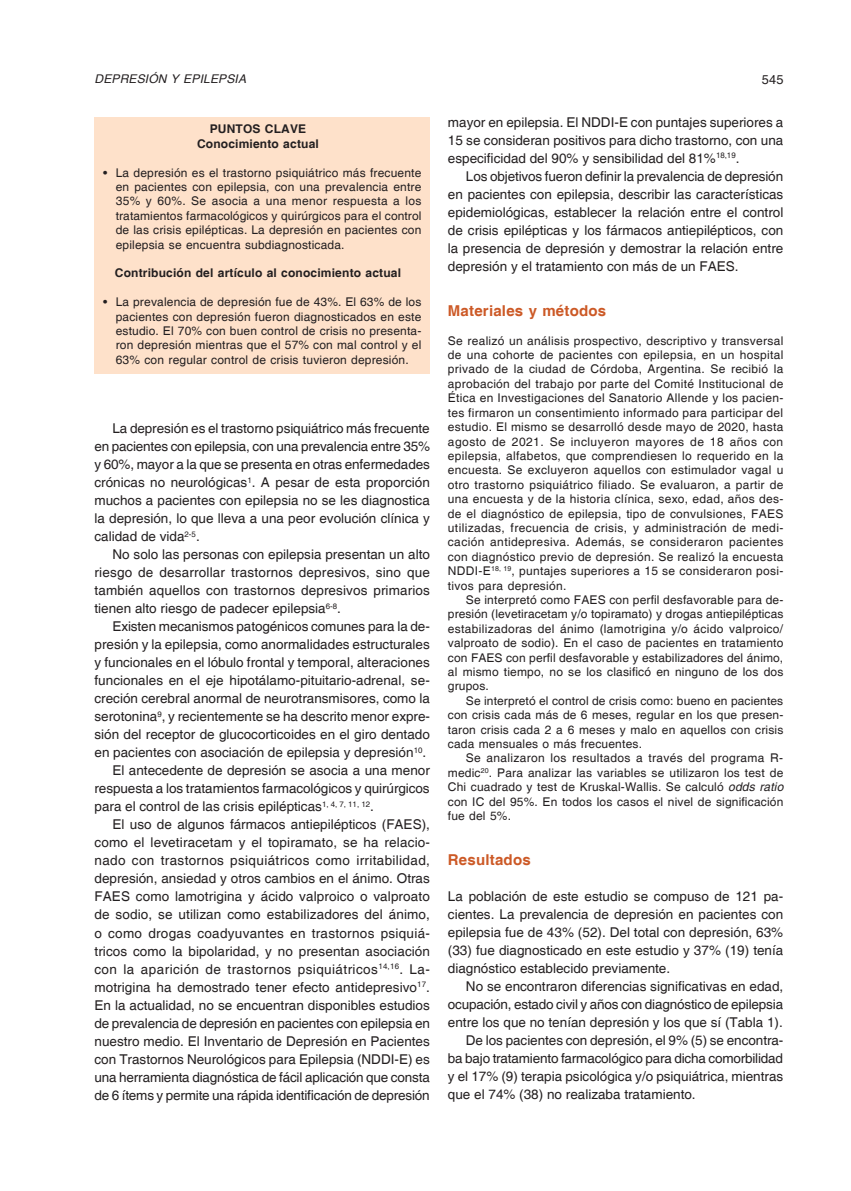
<style>
.page{position:relative;width:851px;height:1191px;background:#fff}
.page>*{position:absolute;margin:0;border:0;box-sizing:border-box;transform-origin:0 0}
.subtit{font:700 15px "Helvetica";letter-spacing:.015em;color:#cc5926}
.texto{font:13.5px/18px "Helvetica";color:#231f20;text-align:justify}
.texto1{font:13.5px/18px "Helvetica";color:#231f20;text-align:justify}
.t1{font:12.75px "Helvetica";color:#231f20}
.texto3{font:12px/14.4px "Helvetica";letter-spacing:.025em;color:#231f20;text-align:justify}
.texto2{font:12px/14.4px "Helvetica";letter-spacing:.015em;color:#231f20;text-align:justify}
.punteo_2{font:12px/14.4px "Helvetica";letter-spacing:.015em;color:#231f20;text-align:justify}
.sub2{font:700 12px "Helvetica";letter-spacing:.015em;color:#231f20}
.t2{font:italic 12px "Helvetica";letter-spacing:.015em;color:#231f20}
.s1{font-style:italic}
</style>
<div class="page">
<div style="left:94px;top:117px;width:336px;height:256px;background:#fee1ca"></div>
<p class="t2" style="left:94px;top:72px;width:153px">DEPRESIÓN Y EPILEPSIA</p>
<p class="t1" style="left:761px;top:72px;width:23px">545</p>
<p class="sub2" style="left:210px;top:122px;width:98px">PUNTOS CLAVE</p>
<p class="sub2" style="left:197px;top:136px;width:123px">Conocimiento actual</p>
<p class="punteo_2" style="left:116px;top:166px;width:307px;text-indent:-13px">• La depresión es el trastorno psiquiátrico más frecuente en pacientes con epilepsia, con una prevalencia entre 35% y 60%. Se asocia a una menor respuesta a los tratamientos farmacológicos y quirúrgicos para el control de las crisis epilépticas. La depresión en pacientes con epilepsia se encuentra subdiagnosticada.</p>
<p class="sub2" style="left:115px;top:266px;width:287px">Contribución del artículo al conocimiento actual</p>
<p class="punteo_2" style="left:116px;top:295px;width:307px;text-indent:-13px">• La prevalencia de depresión fue de 43%. El 63% de los pacientes con depresión fueron diagnosticados en este estudio. El 70% con buen control de crisis no presenta&shy;ron depresión mientras que el 57% con mal control y el 63% con regular control de crisis tuvieron depresión.</p>
<p class="texto" style="left:94px;top:420px;width:337px;text-indent:18px">La depresión es el trastorno psiquiátrico más frecuente en pacientes con epilepsia, con una prevalencia entre 35% y 60%, mayor a la que se presenta en otras enfermedades crónicas no neurológicas<sup>1</sup>. A pesar de esta proporción muchos a pacientes con epilepsia no se les diagnostica la depresión, lo que lleva a una peor evolución clínica y calidad de vida<sup>2-5</sup>.</p>
<p class="texto" style="left:94px;top:546px;width:337px;text-indent:18px">No solo las personas con epilepsia presentan un alto riesgo de desarrollar trastornos depresivos, sino que también aquellos con trastornos depresivos primarios tienen alto riesgo de padecer epilepsia<sup>6-8</sup>.</p>
<p class="texto" style="left:94px;top:618px;width:337px;text-indent:18px">Existen mecanismos patogénicos comunes para la de&shy;presión y la epilepsia, como anormalidades estructurales y funcionales en el lóbulo frontal y temporal, alteraciones funcionales en el eje hipotálamo-pituitario-adrenal, se&shy;creción cerebral anormal de neurotransmisores, como la serotonina<sup>9</sup>, y recientemente se ha descrito menor expre&shy;sión del receptor de glucocorticoides en el giro dentado en pacientes con asociación de epilepsia y depresión<sup>10</sup>.</p>
<p class="texto" style="left:94px;top:762px;width:337px;text-indent:18px">El antecedente de depresión se asocia a una menor respuesta a los tratamientos farmacológicos y quirúrgicos para el control de las crisis epilépticas<sup>1,</sup> <sup>4,</sup> <sup>7,</sup> <sup>11,</sup> <sup>12</sup>.</p>
<p class="texto" style="left:94px;top:816px;width:337px;text-indent:18px">El uso de algunos fármacos antiepilépticos (FAES), como el levetiracetam y el topiramato, se ha relacio&shy;nado con trastornos psiquiátricos como irritabilidad, depresión, ansiedad y otros cambios en el ánimo. Otras FAES como lamotrigina y ácido valproico o valproato de sodio, se utilizan como estabilizadores del ánimo, o como drogas coadyuvantes en trastornos psiquiá&shy;tricos como la bipolaridad, y no presentan asociación con la aparición de trastornos psiquiátricos<sup>14,16</sup>. La&shy;motrigina ha demostrado tener efecto antidepresivo<sup>17</sup>.<br>En la actualidad, no se encuentran disponibles estudios de prevalencia de depresión en pacientes con epilepsia en nuestro medio. El Inventario de Depresión en Pacientes con Trastornos Neurológicos para Epilepsia (NDDI-E) es una herramienta diagnóstica de fácil aplicación que consta de 6 ítems y permite una rápida identificación de depresión</p>
<p class="texto" style="left:448px;top:114px;width:337px">mayor en epilepsia. El NDDI-E con puntajes superiores a 15 se consideran positivos para dicho trastorno, con una especificidad del 90% y sensibilidad del 81%<sup>18,19</sup>.</p>
<p class="texto" style="left:448px;top:168px;width:337px;text-indent:18px">Los objetivos fueron definir la prevalencia de depresión en pacientes con epilepsia, describir las características epidemiológicas, establecer la relación entre el control de crisis epilépticas y los fármacos antiepilépticos, con la presencia de depresión y demostrar la relación entre depresión y el tratamiento con más de un FAES.</p>
<p class="subtit" style="left:448px;top:301px;width:160px">Materiales y métodos</p>
<p class="texto3" style="left:448px;top:334px;width:337px">Se realizó un análisis prospectivo, descriptivo y transversal de una cohorte de pacientes con epilepsia, en un hospital privado de la ciudad de Córdoba, Argentina. Se recibió la aprobación del trabajo por parte del Comité Institucional de Ética en Investigaciones del Sanatorio Allende y los pacien&shy;tes firmaron un consentimiento informado para participar del estudio. El mismo se desarrolló desde mayo de 2020, hasta agosto de 2021. Se incluyeron mayores de 18 años con epilepsia, alfabetos, que comprendiesen lo requerido en la encuesta. Se excluyeron aquellos con estimulador vagal u otro trastorno psiquiátrico filiado. Se evaluaron, a partir de una encuesta y de la historia clínica, sexo, edad, años des&shy;de el diagnóstico de epilepsia, tipo de convulsiones, FAES utilizadas, frecuencia de crisis, y administración de medi&shy;cación antidepresiva. Además, se consideraron pacientes con diagnóstico previo de depresión. Se realizó la encuesta NDDI-E<sup>18,</sup> <sup>19</sup>, puntajes superiores a 15 se consideraron posi&shy;tivos para depresión.</p>
<p class="texto2" style="left:448px;top:593px;width:337px;text-indent:18px">Se interpretó como FAES con perfil desfavorable para de&shy;presión (levetiracetam y/o topiramato) y drogas antiepilépticas estabilizadoras del ánimo (lamotrigina y/o ácido valproico/ valproato de sodio). En el caso de pacientes en tratamiento con FAES con perfil desfavorable y estabilizadores del ánimo, al mismo tiempo, no se los clasificó en ninguno de los dos grupos.</p>
<p class="texto2" style="left:448px;top:694px;width:337px;text-indent:18px">Se interpretó el control de crisis como: bueno en pacientes con crisis cada más de 6 meses, regular en los que presen&shy;taron crisis cada 2 a 6 meses y malo en aquellos con crisis cada mensuales o más frecuentes.</p>
<p class="texto2" style="left:448px;top:751px;width:337px;text-indent:18px">Se analizaron los resultados a través del programa R&shy;medic<sup>20</sup>. Para analizar las variables se utilizaron los test de Chi cuadrado y test de Kruskal-Wallis. Se calculó <span class="s1">odds ratio </span>con IC del 95%. En todos los casos el nivel de significación fue del 5%.</p>
<p class="subtit" style="left:448px;top:850px;width:84px">Resultados</p>
<p class="texto1" style="left:448px;top:888px;width:337px">La población de este estudio se compuso de 121 pa&shy;cientes. La prevalencia de depresión en pacientes con epilepsia fue de 43% (52). Del total con depresión, 63% (33) fue diagnosticado en este estudio y 37% (19) tenía diagnóstico establecido previamente.</p>
<p class="texto" style="left:448px;top:978px;width:337px;text-indent:18px">No se encontraron diferencias significativas en edad, ocupación, estado civil y años con diagnóstico de epilepsia entre los que no tenían depresión y los que sí (Tabla 1).</p>
<p class="texto" style="left:448px;top:1032px;width:337px;text-indent:18px">De los pacientes con depresión, el 9% (5) se encontra&shy;ba bajo tratamiento farmacológico para dicha comorbilidad y el 17% (9) terapia psicológica y/o psiquiátrica, mientras que el 74% (38) no realizaba tratamiento.</p>
</div>
